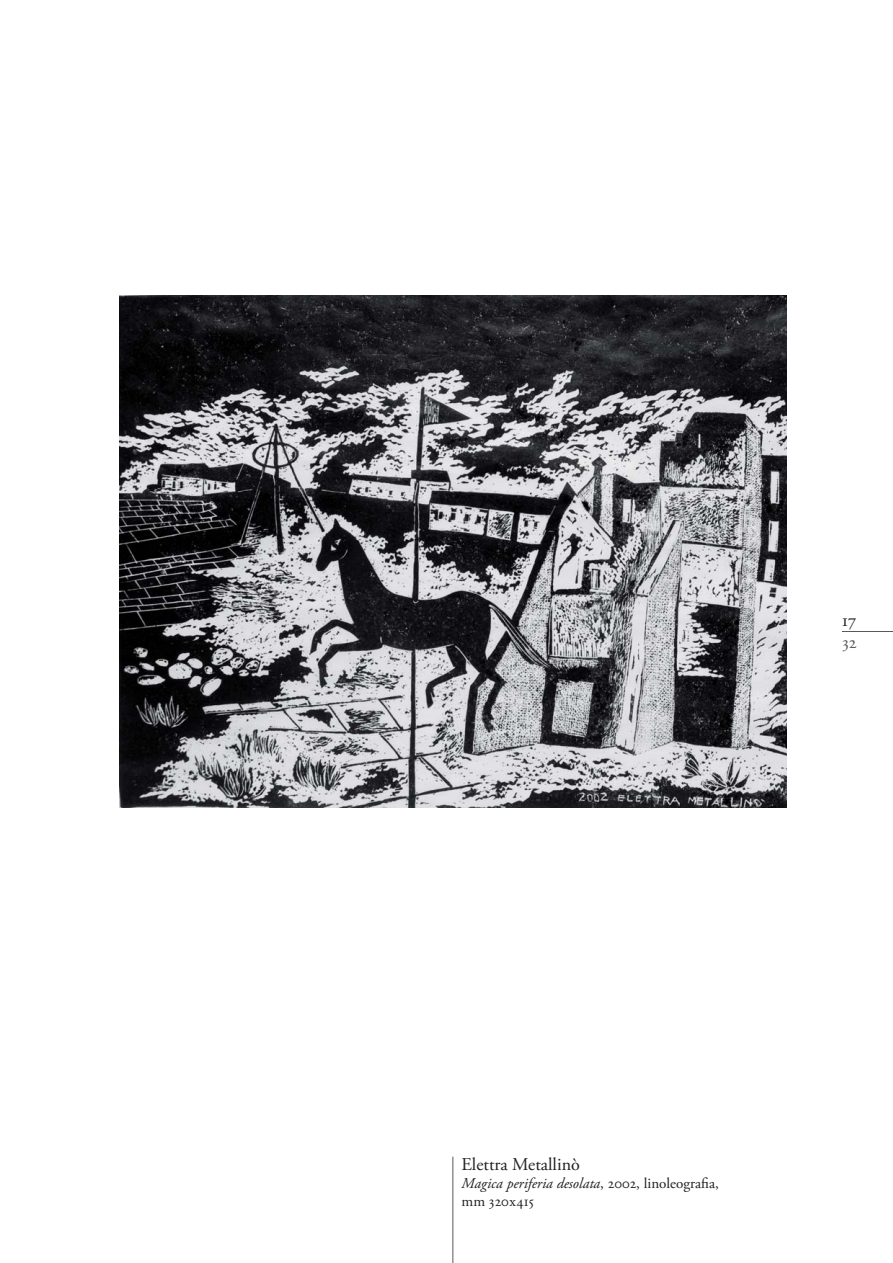
<style>
.page{position:relative;width:893px;height:1263px;background:#fff}
.page>*{position:absolute;margin:0;border:0;box-sizing:border-box;transform-origin:0 0}
.t1{font:18px "Adobe Garamond Pro";color:#231f20}
.t2{font:18px "Adobe Garamond Regular SC";color:#231f20}
.t3{font:18px "Adobe Garamond Regular SC";color:#58595b}
.t4{font:15px/18px "Adobe Garamond Pro";color:#231f20}
.s1{font-style:italic}
</style>
<div class="page">
<hr style="left:842px;top:631px;width:51px;height:1px;background:#58595b">
<hr style="left:453px;top:1157px;width:1px;height:106px;background:#58595b">
<img style="left:119px;top:296px;width:668px;height:512px">
<p class="t2" style="left:842px;top:613px;width:16px">17</p>
<p class="t3" style="left:842px;top:635px;width:16px">32</p>
<p class="t1" style="left:462px;top:1156px;width:120px">Elettra Metallinò</p>
<p class="t4" style="left:462px;top:1175px;width:259px"><span class="s1">Magica periferia desolata</span>, 2002, linoleografia, mm 320 x 415</p>
</div>
